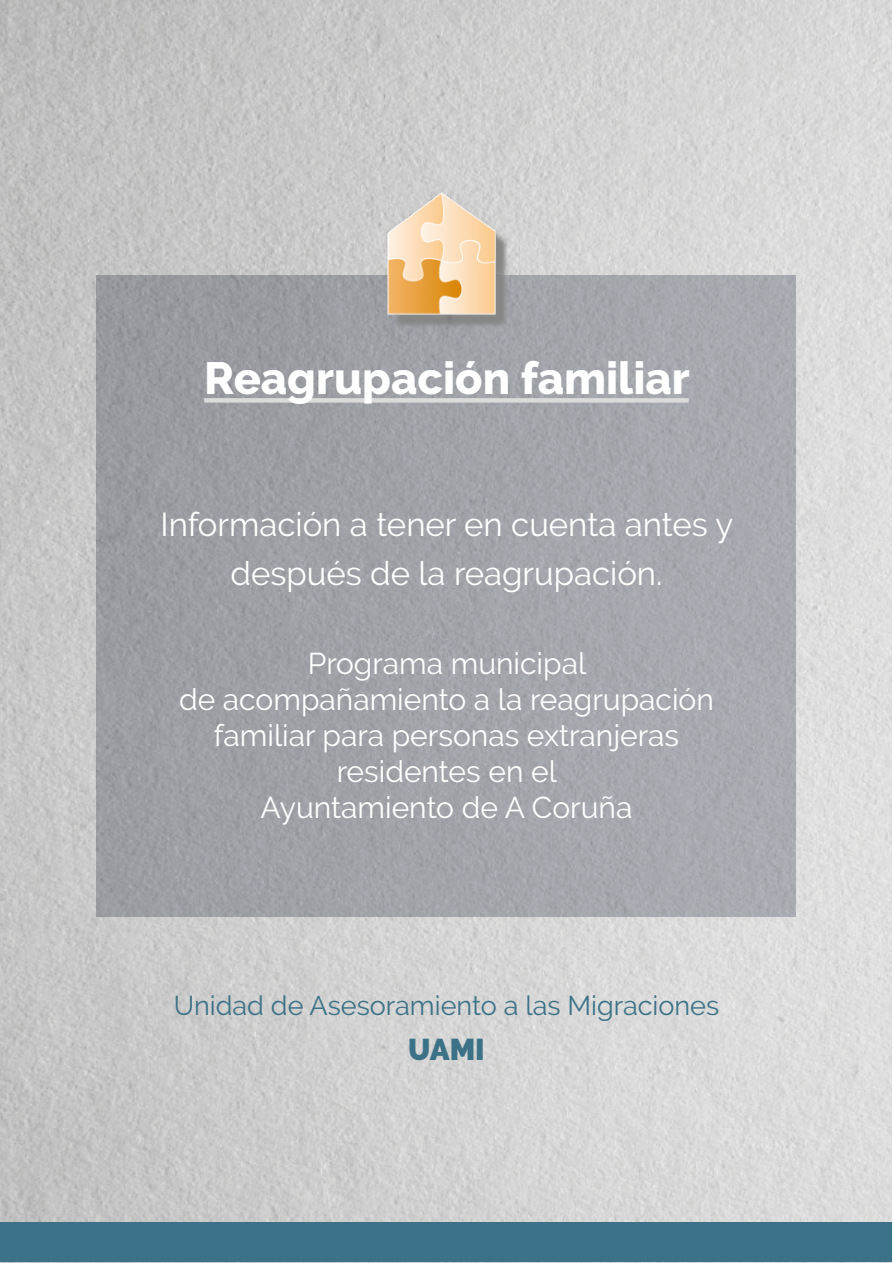
<style>
.page{position:relative;width:893px;height:1263px;background:#fff}
.page>*{position:absolute;margin:0;border:0;box-sizing:border-box;transform-origin:0 0}
.t1{font:800 45px "Raleway";color:#fff}
.t2{font:33px/48.6px "Raleway";color:#fff;text-align:center}
.t3{font:30px/36px "Raleway";color:#fff;text-align:center}
.t4{font:900 30px "Raleway";color:#3b7288}
.t5{font:27px "Raleway";color:#3b7288}
</style>
<div class="page">
<img style="left:0;top:0;width:892px;height:1263px">
<div style="left:97px;top:275px;width:699px;height:641px;background:#a1a3a9"></div>
<div style="left:204px;top:398px;width:485px;height:5px;background:#dadada"></div>
<div style="left:1px;top:1222px;width:891px;height:40px;background:#3b7288"></div>
<img style="left:370px;top:176px;width:153px;height:165px">
<h1 class="t1" style="left:204px;top:353px;width:487px">Reagrupación familiar</h1>
<p class="t2" style="left:161px;top:500px;width:574px">Información a tener en cuenta antes y después de la reagrupación.</p>
<p class="t3" style="left:179px;top:645px;width:536px">Programa municipal<br>de acompañamiento a la reagrupación familiar para personas extranjeras residentes en el<br>Ayuntamiento de A Coruña</p>
<p class="t5" style="left:174px;top:990px;width:547px">Unidad de Asesoramiento a las Migraciones</p>
<p class="t4" style="left:408px;top:1032px;width:78px">UAMI</p>
</div>
